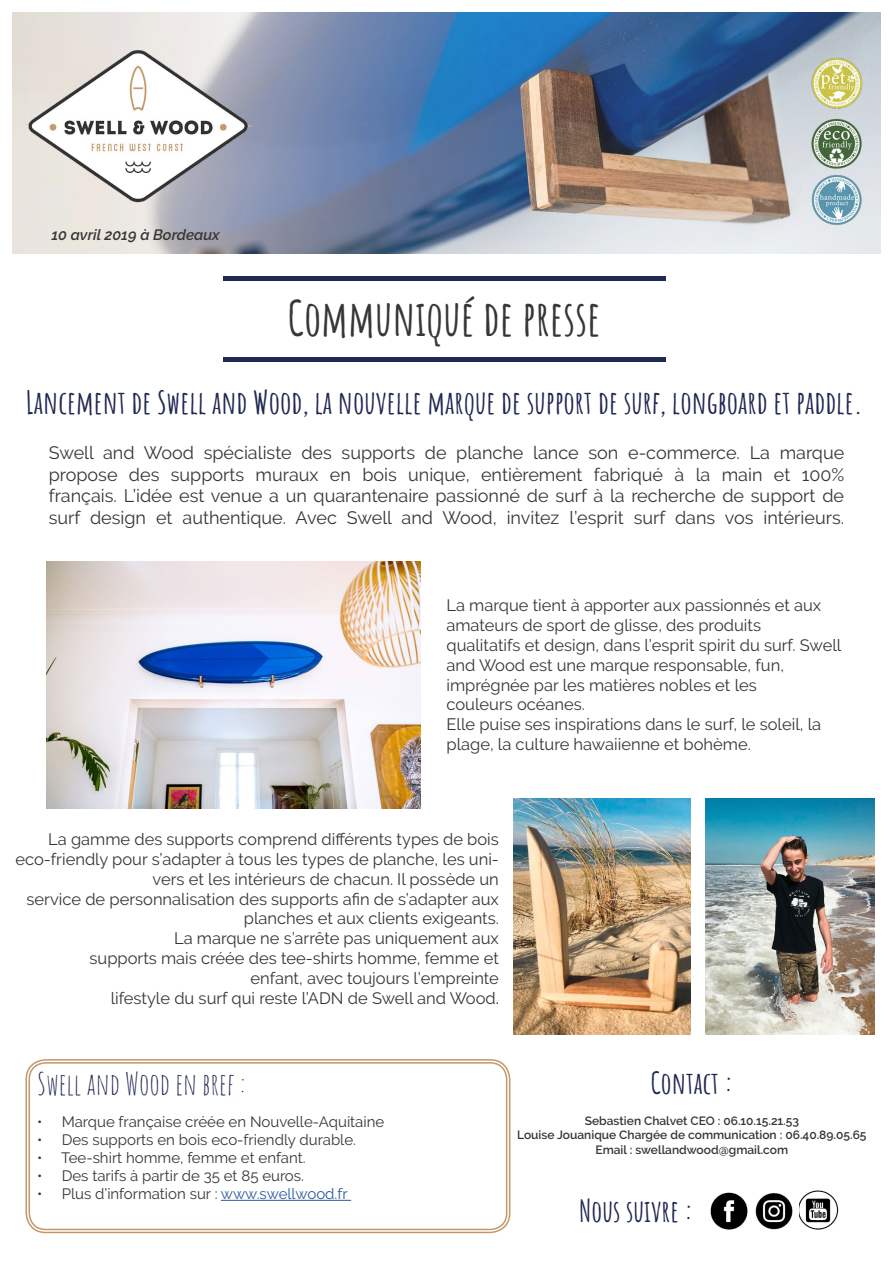
<style>
.page{position:relative;width:893px;height:1263px;background:#fff}
.page>*{position:absolute;margin:0;border:0;box-sizing:border-box;transform-origin:0 0}
.t1{font:700 48px "Amatic SC";color:#373636}
.t2{font:700 31.5px "Amatic SC";color:#202854}
.t3{font:700 30px "Amatic SC";color:#202854}
.t4{font:30px "Amatic SC";color:#202854}
.t5{font:18px/21.6px "Raleway";color:#373636;text-align:justify}
.t6{font:16.5px/19.8px "Raleway";color:#373636}
.t7{font:15px "Raleway";color:#373636}
.t8{font:italic 600 15px "Raleway";color:#373636}
.t9{font:600 12px/14.4px "Raleway";color:#373636;text-align:center}
.s1{color:#000}
.s2{color:#275b9b}
</style>
<div class="page">
<img style="left:13px;top:13px;width:867px;height:241px">
<img style="left:24px;top:31px;width:227px;height:182px">
<hr style="left:223px;top:357px;width:442px;height:4px;background:#202854">
<div style="left:223px;top:276px;width:442px;height:5px;background:#202854"></div>
<img style="left:47px;top:561px;width:374px;height:247px">
<img style="left:706px;top:798px;width:169px;height:236px">
<img style="left:513px;top:798px;width:177px;height:236px">
<hr style="left:221px;top:1200px;width:130px;height:1px;background:#275b9b">
<div style="left:26px;top:1059px;width:484px;height:174px;border:1px solid #c59668;border-radius:20px"></div>
<div style="left:29px;top:1062px;width:478px;height:168px;border:1px solid #c59668;border-radius:16px"></div>
<img style="left:710px;top:1192px;width:37px;height:38px">
<img style="left:747px;top:1193px;width:46px;height:37px">
<img style="left:799px;top:1190px;width:39px;height:40px">
<img style="left:809px;top:53px;width:56px;height:56px">
<img style="left:809px;top:115px;width:58px;height:53px">
<img style="left:809px;top:170px;width:58px;height:56px">
<p class="t8" style="left:51px;top:226px;width:170px">10 avril 2019 à Bordeaux</p>
<h1 class="t1" style="left:288px;top:281px;width:315px">Communiqué de presse</h1>
<h2 class="t2" style="left:26px;top:378px;width:838px">Lancement de Swell and Wood, la nouvelle marque de support de surf, longboard et paddle.</h2>
<p class="t5" style="left:49px;top:442px;width:797px">Swell and Wood spécialiste des supports de planche lance son e-commerce. La marque propose des supports muraux en bois unique, entièrement fabriqué à la main et 100% français. L’idée est venue a un quarantenaire passionné de surf à la recherche de support de surf design et authentique. Avec Swell and Wood, invitez l’esprit surf dans vos intérieurs.</p>
<p class="t6" style="left:446px;top:596px;width:396px">La marque tient à apporter aux passionnés et aux amateurs de sport de glisse, des produits<br>qualitatifs et design, dans l’esprit spirit du surf. Swell and Wood est une marque responsable, fun, imprégnée par les matières nobles et les<br>couleurs océanes.<br>Elle puise ses inspirations dans le surf, le soleil, la plage, la culture hawaiienne et bohème.</p>
<p class="t6" style="left:15px;top:829px;width:485px;text-align:right">La gamme des supports comprend différents types de bois eco-friendly pour s’adapter à tous les types de planche, les uni&shy;vers et les intérieurs de chacun. Il possède un<br>service de personnalisation des supports afin de s’adapter aux planches et aux clients exigeants.<br>La marque ne s’arrête pas uniquement aux<br>supports mais créée des tee-shirts homme, femme et<br>enfant, avec toujours l’empreinte<br>lifestyle du surf qui reste l’ADN de Swell and Wood<span class="s1">.</span></p>
<h3 class="t4" style="left:37px;top:1062px;width:210px">Swell and Wood en bref :</h3>
<p class="t7" style="left:37px;top:1113px;width:348px">• Marque française créée en Nouvelle-Aquitaine</p>
<p class="t7" style="left:37px;top:1131px;width:320px">• Des supports en bois eco-friendly durable.</p>
<p class="t7" style="left:37px;top:1149px;width:270px">• Tee-shirt homme, femme et enfant.</p>
<p class="t7" style="left:37px;top:1167px;width:268px">• Des tarifs à partir de 35 et 85 euros.</p>
<p class="t7" style="left:37px;top:1185px;width:312px">• Plus d’information sur : <span class="s2">www.swellwood.fr</span></p>
<h3 class="t3" style="left:651px;top:1060px;width:84px">Contact :</h3>
<p class="t9" style="left:517px;top:1113px;width:351px">Sebastien Chalvet CEO : 06.10.15.21.53<br>Louise Jouanique Chargée de communication : 06.40.89.05.65<br>Email : swellandwood@gmail.com</p>
<h3 class="t3" style="left:579px;top:1188px;width:115px">Nous suivre :</h3>
</div>
